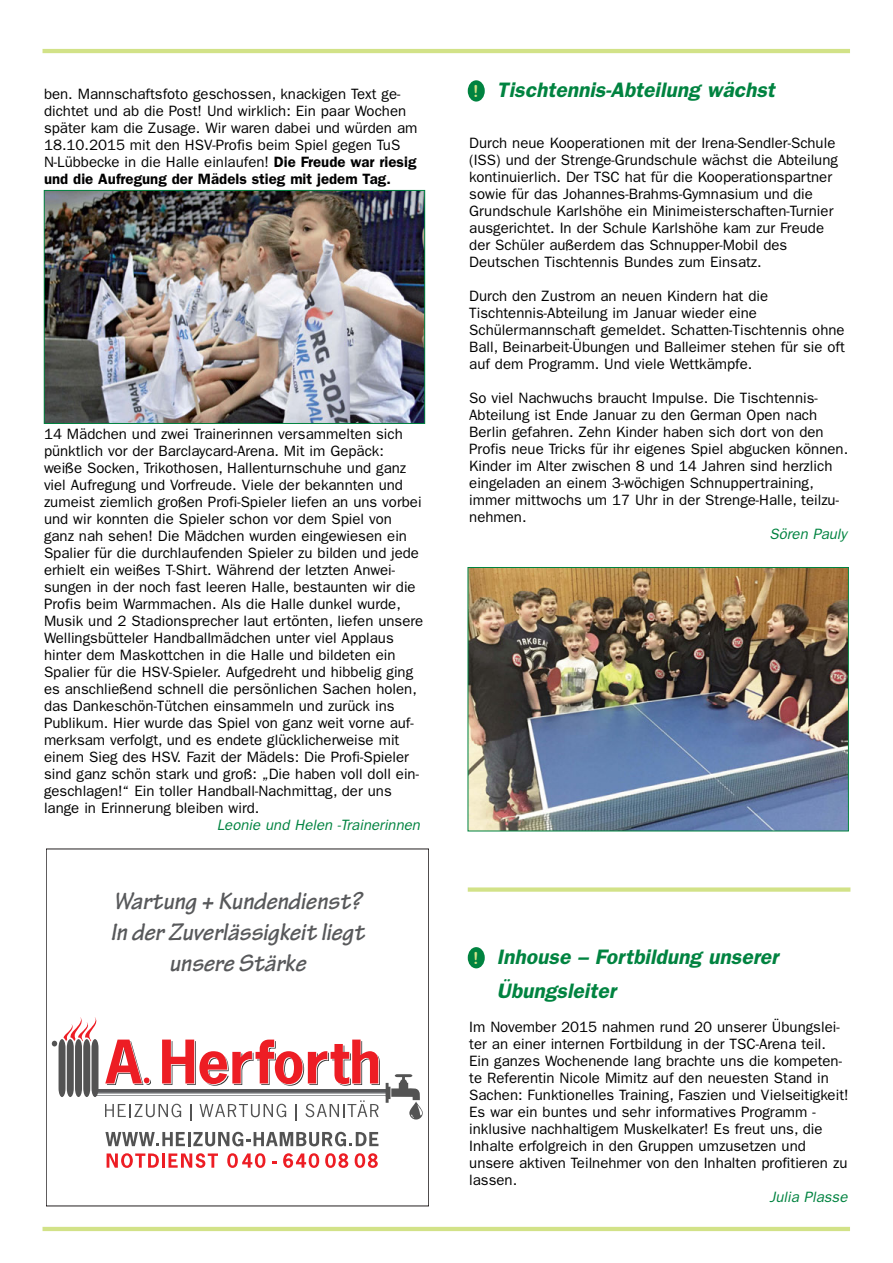
<style>
.page{position:relative;width:893px;height:1263px;background:#fff}
.page>*{position:absolute;margin:0;border:0;box-sizing:border-box;transform-origin:0 0}
.t1{font:italic 700 25.5px/30.6px "Tekton Pro";color:#58595b;text-align:center}
.t2{font:italic 600 21px/34px "Franklin Gothic";color:#008340}
.t3{font:16.5px "Arial Rounded MT Bold";color:#d2e288}
.t4{font:15px/17px "Franklin Gothic";color:#000}
.t5{font:italic 15px "Franklin Gothic";color:#008340}
.s1{font-weight:600}
</style>
<div class="page">
<hr style="left:43px;top:1227px;width:807px;height:4px;background:#d2e288">
<hr style="left:43px;top:49px;width:807px;height:4px;background:#d2e288">
<div style="left:468px;top:887px;width:382px;height:5px;background:#d2e288"></div>
<img style="left:46px;top:192px;width:377px;height:230px">
<div style="left:44px;top:190px;width:381px;height:234px;border:1px solid #008340"></div>
<div style="left:43px;top:845px;width:387px;height:363px;background:linear-gradient(to right,#fff,#fff)"></div>
<div style="left:46px;top:849px;width:383px;height:357px;background:#fff"></div>
<svg style="left:380px;top:1090px;width:6px;height:5px"></svg>
<svg style="left:105px;top:1132px;width:80px;height:14px"></svg>
<hr style="left:188px;top:1132px;width:3px;height:14px;background:#535353">
<svg style="left:193px;top:1132px;width:185px;height:14px"></svg>
<svg style="left:107px;top:1153px;width:52px;height:15px"></svg>
<hr style="left:162px;top:1153px;width:3px;height:15px;background:#ed1d24">
<svg style="left:168px;top:1153px;width:50px;height:15px"></svg>
<svg style="left:227px;top:1153px;width:38px;height:15px"></svg>
<svg style="left:283px;top:1153px;width:36px;height:15px"></svg>
<svg style="left:325px;top:1153px;width:23px;height:15px"></svg>
<svg style="left:355px;top:1153px;width:23px;height:15px"></svg>
<svg style="left:386px;top:1074px;width:37px;height:45px"></svg>
<svg style="left:52px;top:1017px;width:328px;height:104px"></svg>
<div style="left:468px;top:80px;width:17px;height:22px;background:#008340;border-radius:50%"></div>
<img style="left:470px;top:569px;width:377px;height:260px">
<div style="left:468px;top:567px;width:381px;height:264px;border:1px solid #008340"></div>
<div style="left:468px;top:947px;width:17px;height:21px;background:#008340;border-radius:50%"></div>
<p class="t4" style="left:44px;top:85px;width:375px">ben. Mannschaftsfoto geschossen, knackigen Text ge&shy;dichtet und ab die Post! Und wirklich: Ein paar Wochen später kam die Zusage. Wir waren dabei und würden am 18.10.2015 mit den HSV-Profis beim Spiel gegen TuS N-Lübbecke in die Halle einlaufen! <span class="s1">Die Freude war riesig und die Aufregung der Mädels stieg mit jedem Tag.</span></p>
<p class="t4" style="left:44px;top:425px;width:381px">14 Mädchen und zwei Trainerinnen versammelten sich pünktlich vor der Barclaycard-Arena. Mit im Gepäck: weiße Socken, Trikothosen, Hallenturnschuhe und ganz viel Aufregung und Vorfreude. Viele der bekannten und zumeist ziemlich großen Profi-Spieler liefen an uns vorbei und wir konnten die Spieler schon vor dem Spiel von ganz nah sehen! Die Mädchen wurden eingewiesen ein Spalier für die durchlaufenden Spieler zu bilden und jede erhielt ein weißes T-Shirt. Während der letzten Anwei&shy;sungen in der noch fast leeren Halle, bestaunten wir die Profis beim Warmmachen. Als die Halle dunkel wurde, Musik und 2 Stadionsprecher laut ertönten, liefen unsere Wellingsbütteler Handballmädchen unter viel Applaus hinter dem Maskottchen in die Halle und bildeten ein Spalier für die HSV-Spieler. Aufgedreht und hibbelig ging es anschließend schnell die persönlichen Sachen holen, das Dankeschön-Tütchen einsammeln und zurück ins Publikum. Hier wurde das Spiel von ganz weit vorne auf&shy;merksam verfolgt, und es endete glücklicherweise mit einem Sieg des HSV. Fazit der Mädels: Die Profi-Spieler sind ganz schön stark und groß: „Die haben voll doll ein&shy;geschlagen!“ Ein toller Handball-Nachmittag, der uns lange in Erinnerung bleiben wird.</p>
<p class="t5" style="left:217px;top:816px;width:205px">Leonie und Helen -Trainerinnen</p>
<h1 class="t1" style="left:110px;top:889px;width:255px">Wartung + Kundendienst?<br>In der Zuverlässigkeit liegt unsere Stärke</h1>
<h2 class="t2" style="left:497px;top:72px;width:279px">Tischtennis-Abteilung wächst</h2>
<p class="t4" style="left:469px;top:134px;width:370px">Durch neue Kooperationen mit der Irena-Sendler-Schule (ISS) und der Strenge-Grundschule wächst die Abteilung kontinuierlich. Der TSC hat für die Kooperationspartner sowie für das Johannes-Brahms-Gymnasium und die Grundschule Karlshöhe ein Minimeisterschaften-Turnier ausgerichtet. In der Schule Karlshöhe kam zur Freude der Schüler außerdem das Schnupper-Mobil des Deutschen Tischtennis Bundes zum Einsatz.</p>
<p class="t4" style="left:469px;top:287px;width:377px">Durch den Zustrom an neuen Kindern hat die Tischtennis-Abteilung im Januar wieder eine Schülermannschaft gemeldet. Schatten-Tischtennis ohne Ball, Beinarbeit-Übungen und Balleimer stehen für sie oft auf dem Programm. Und viele Wettkämpfe.</p>
<p class="t4" style="left:469px;top:389px;width:380px">So viel Nachwuchs braucht Impulse. Die Tischtennis-Abteilung ist Ende Januar zu den German Open nach Berlin gefahren. Zehn Kinder haben sich dort von den Profis neue Tricks für ihr eigenes Spiel abgucken können.<br>Kinder im Alter zwischen 8 und 14 Jahren sind herzlich eingeladen an einem 3-wöchigen Schnuppertraining, immer mittwochs um 17 Uhr in der Strenge-Halle, teilzu&shy;nehmen.</p>
<p class="t5" style="left:769px;top:525px;width:79px">Sören Pauly</p>
<p class="t3" style="left:473px;top:81px;width:7px">!</p>
<h2 class="t2" style="left:497px;top:939px;width:283px">Inhouse – Fortbildung unserer<br>Übungsleiter</h2>
<p class="t4" style="left:469px;top:1018px;width:381px">Im November 2015 nahmen rund 20 unserer Übungslei&shy;ter an einer internen Fortbildung in der TSC-Arena teil.<br>Ein ganzes Wochenende lang brachte uns die kompeten&shy;te Referentin Nicole Mimitz auf den neuesten Stand in Sachen: Funktionelles Training, Faszien und Vielseitigkeit!<br>Es war ein buntes und sehr informatives Programm - inklusive nachhaltigem Muskelkater! Es freut uns, die Inhalte erfolgreich in den Gruppen umzusetzen und unsere aktiven Teilnehmer von den Inhalten profitieren zu lassen.</p>
<p class="t5" style="left:769px;top:1188px;width:80px">Julia Plasse</p>
<p class="t3" style="left:473px;top:948px;width:7px">!</p>
</div>
